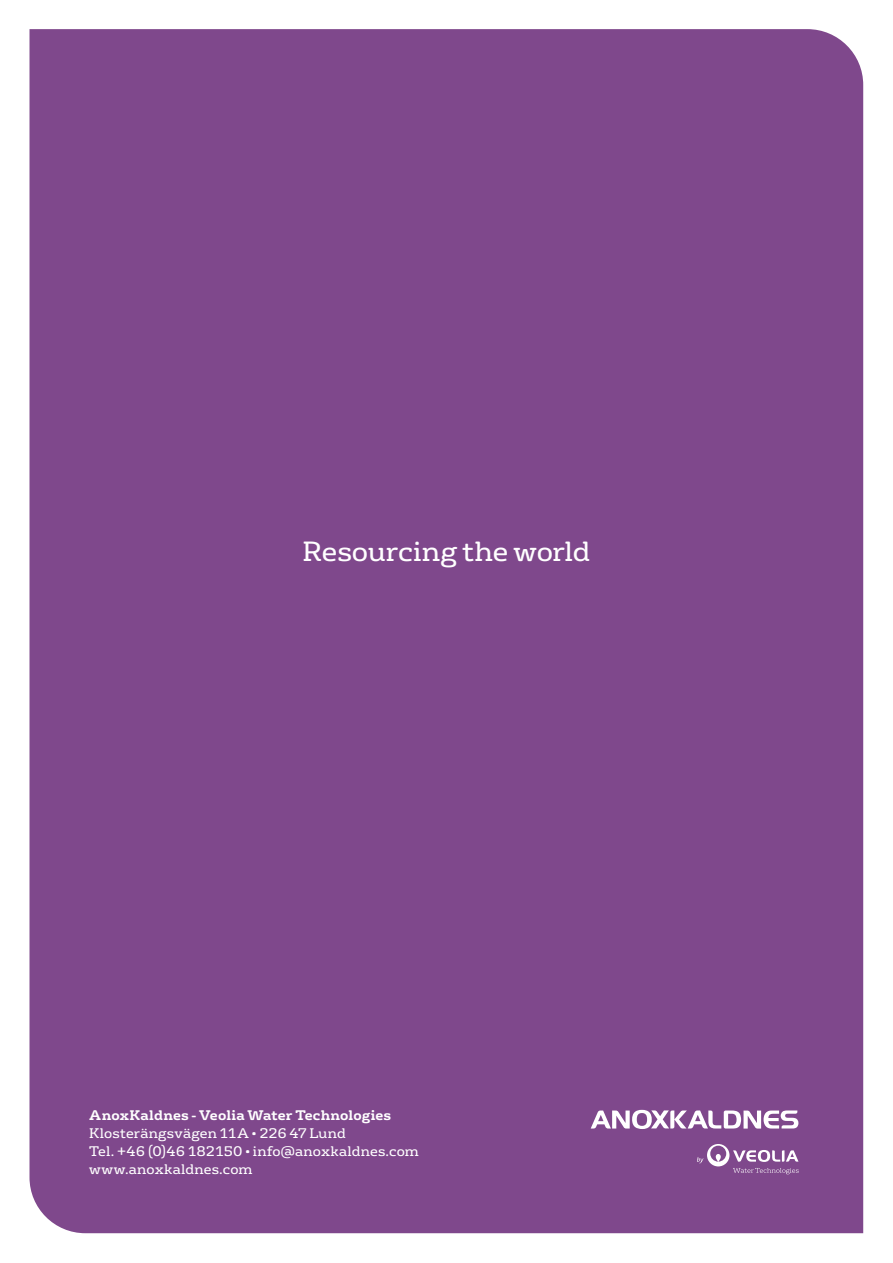
<style>
.page{position:relative;width:893px;height:1263px;background:#fff}
.page>*{position:absolute;margin:0;border:0;box-sizing:border-box;transform-origin:0 0}
.Country{font:27px "FS Rufus";letter-spacing:-.005em;color:#fff}
.Body{font:13.5px "FS Rufus";letter-spacing:.01em;color:#fff}
.Body-2{font:700 13.5px "FS Rufus";letter-spacing:.01em;color:#fff}
</style>
<div class="page">
<div style="left:30px;top:29px;width:833px;height:1204px;background:#7f488c"></div>
<svg style="left:591px;top:1110px;width:207px;height:19px"></svg>
<svg style="left:697px;top:1144px;width:102px;height:30px;background:#996ea3"></svg>
<p class="Country" style="left:303px;top:529px;width:289px">Resourcing the world</p>
<p class="Body-2" style="left:89px;top:1103px;width:304px">AnoxKaldnes - Veolia Water Technologies</p>
<p class="Body" style="left:89px;top:1122px;width:258px">Klosterängsvägen 11A • 226 47 Lund</p>
<p class="Body" style="left:89px;top:1140px;width:331px">Tel. +46 (0)46 182150 • info@anoxkaldnes.com</p>
<p class="Body" style="left:89px;top:1158px;width:165px">www.anoxkaldnes.com</p>
</div>
